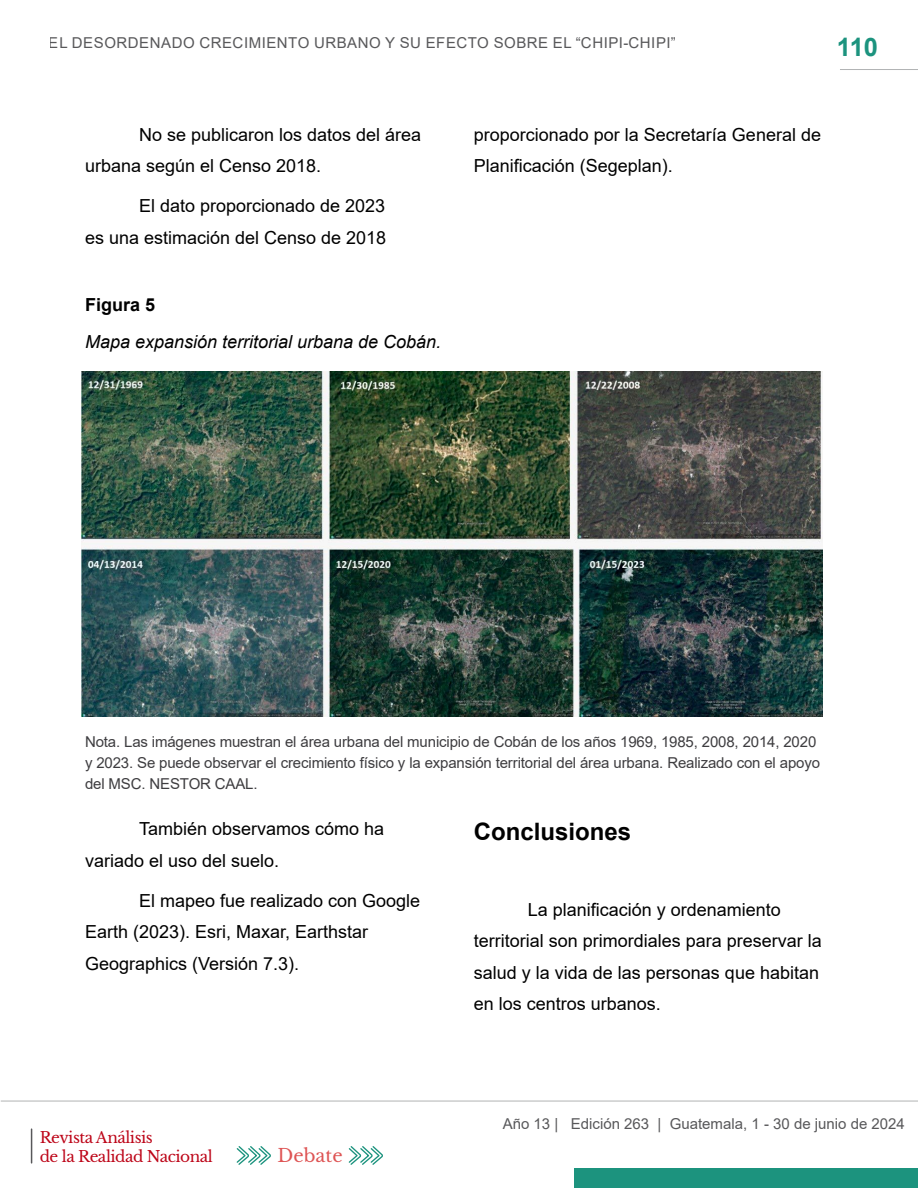
<style>
.page{position:relative;width:918px;height:1188px;background:#fff}
.page>*{position:absolute;margin:0;border:0;box-sizing:border-box;transform-origin:0 0}
.t1{font:700 25.5px "Arial";color:#1c937e}
.t2{font:700 24px "Arial";color:#000}
.t3{font:18px/31.5px "Arial";color:#000}
.t4{font:italic 18px "Arial";color:#000}
.t5{font:700 18px "Arial";color:#000}
.t6{font:18px "Libre Baskerville";color:#de5454}
.t7{font:15.3px/18.3px "Libre Baskerville";letter-spacing:-.03em;color:#bd0518}
.t8{font:15px/21px "Arial";letter-spacing:-.01em;color:#3e3d40}
.t9{font:15px "Arial";letter-spacing:.035em;color:#58585a}
.t10{font:15px "Arial";color:#58585a}
</style>
<div class="page">
<div style="left:574px;top:1168px;width:344px;height:20px;background:#1c937e"></div>
<svg style="left:236px;top:1146px;width:35px;height:19px"></svg>
<svg style="left:348px;top:1146px;width:35px;height:19px"></svg>
<hr style="left:1px;top:1101px;width:917px;height:1px;background:#b1b3b4">
<hr style="left:31px;top:1129px;width:1px;height:34px;background:#58585a">
<hr style="left:840px;top:69px;width:78px;height:1px;background:#b1b3b4">
<img style="left:82px;top:372px;width:741px;height:344px">
<p class="t9" style="left:49px;top:32px;width:629px">EL DESORDENADO CRECIMIENTO URBANO Y SU EFECTO SOBRE EL “CHIPI-CHIPI”</p>
<h1 class="t1" style="left:837px;top:29px;width:43px">110</h1>
<p class="t3" style="left:85px;top:118px;width:338px;text-indent:54px">No se publicaron los datos del área urbana según el Censo 2018.</p>
<p class="t3" style="left:85px;top:190px;width:303px;text-align:right">El dato proporcionado de 2023<br>es una estimación del Censo de 2018</p>
<p class="t5" style="left:85px;top:292px;width:72px">Figura 5</p>
<p class="t4" style="left:85px;top:330px;width:358px">Mapa expansión territorial urbana de Cobán.</p>
<p class="t3" style="left:474px;top:118px;width:349px">proporcionado por la Secretaría General de<br>Planificación (Segeplan).</p>
<p class="t8" style="left:85px;top:731px;width:737px">Nota. Las imágenes muestran el área urbana del municipio de Cobán de los años 1969, 1985, 2008, 2014, 2020 y 2023. Se puede observar el crecimiento físico y la expansión territorial del área urbana. Realizado con el apoyo del MSC. NESTOR CAAL.</p>
<p class="t3" style="left:85px;top:813px;width:301px;text-indent:54px">También observamos cómo ha variado el uso del suelo.</p>
<p class="t3" style="left:85px;top:885px;width:337px;text-indent:54px">El mapeo fue realizado con Google<br>Earth (2023). Esri, Maxar, Earthstar<br>Geographics (Versión 7.3).</p>
<h2 class="t2" style="left:474px;top:814px;width:159px">Conclusiones</h2>
<p class="t3" style="left:474px;top:893px;width:350px;text-indent:54px">La planificación y ordenamiento territorial son primordiales para preservar la salud y la vida de las personas que habitan en los centros urbanos.</p>
<p class="t7" style="left:40px;top:1129px;width:175px">Revista Análisis<br>de la Realidad Nacional</p>
<p class="t6" style="left:278px;top:1145px;width:67px">Debate</p>
<p class="t10" style="left:503px;top:1113px;width:404px">Año 13 | Edición 263 | Guatemala, 1 - 30 de junio de 2024</p>
</div>
